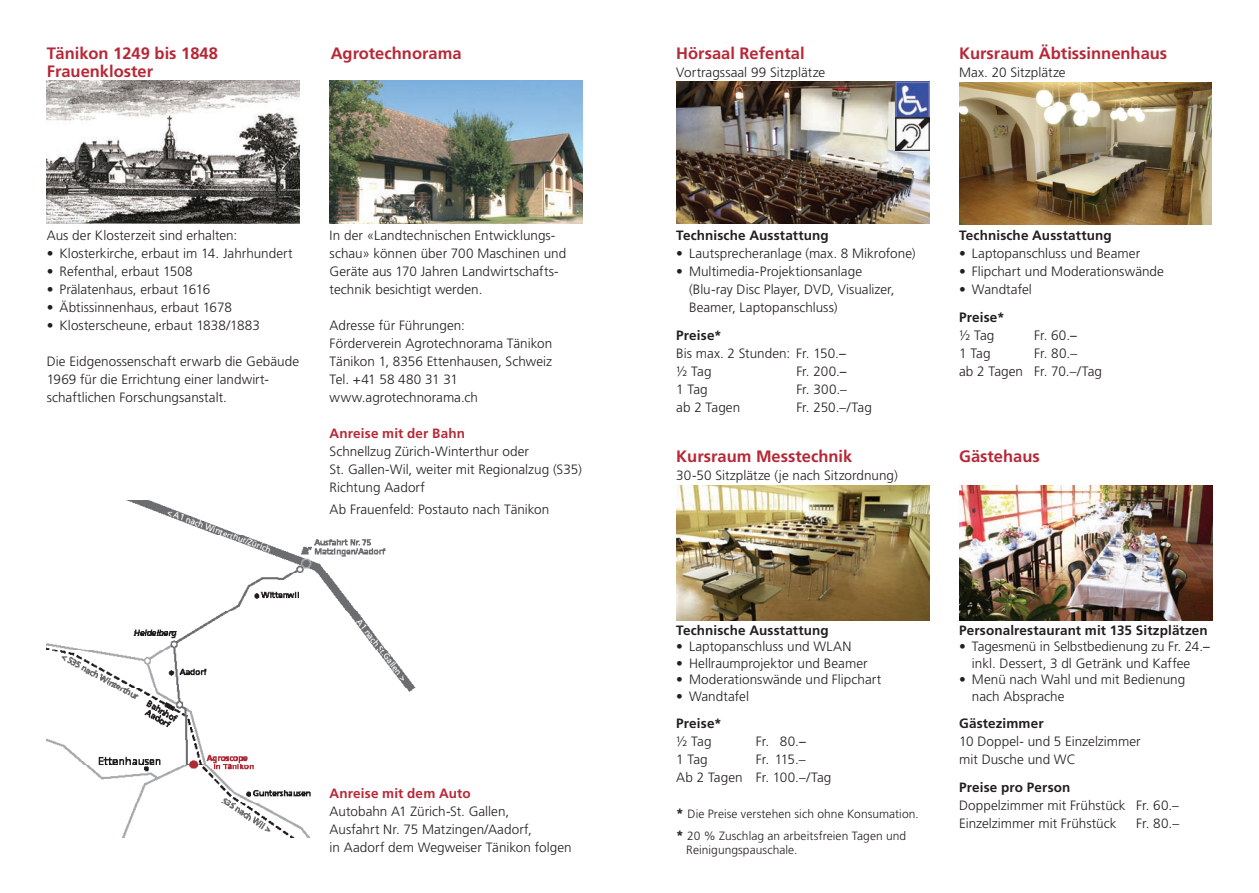
<style>
.page{position:relative;width:1259px;height:893px;background:#fff}
.page>*{position:absolute;margin:0;border:0;box-sizing:border-box;transform-origin:0 0}
.t1{font:700 16.5px/18px "Frutiger LT Std";color:#b72837}
.t2{font:300 13.65px/18px "Frutiger LT Std";letter-spacing:.005em;color:#231f20}
.t3{font:700 13.65px "Frutiger LT Std";letter-spacing:.01em;color:#231f20}
.t4{font:300 13.5px/18px "Frutiger LT Std";color:#231f20}
.t5{font:700 13.5px "Frutiger LT Std";letter-spacing:.01em;color:#231f20}
.t6{font:700 13.5px "Frutiger LT Std";letter-spacing:.01em;color:#b72837}
.t7{font:300 12px/22.5px "Frutiger LT Std";letter-spacing:.005em;color:#231f20}
.s1{font-weight:700}
.s2{font-weight:400}
.s3{font-weight:700;font-size:13.5px}
</style>
<div class="page">
<img style="left:47px;top:500px;width:368px;height:337px">
<img style="left:959px;top:83px;width:253px;height:141px">
<img style="left:959px;top:485px;width:253px;height:136px">
<img style="left:676px;top:82px;width:253px;height:141px">
<img style="left:676px;top:485px;width:253px;height:136px">
<img style="left:895px;top:82px;width:34px;height:68px">
<img style="left:47px;top:81px;width:253px;height:142px">
<img style="left:330px;top:81px;width:253px;height:142px">
<div style="left:330px;top:770px;width:259px;height:92px;background:#fff"></div>
<p class="t1" style="left:47px;top:44px;width:173px">Tänikon 1249 bis 1848<br>Frauenkloster</p>
<p class="t1" style="left:331px;top:44px;width:132px">Agrotechnorama</p>
<p class="t4" style="left:47px;top:226px;width:192px">Aus der Klosterzeit sind erhalten:</p>
<p class="t4" style="left:47px;top:244px;width:247px">• Klosterkirche, erbaut im 14. Jahrhundert</p>
<p class="t4" style="left:47px;top:262px;width:147px">• Refenthal, erbaut 1508</p>
<p class="t4" style="left:47px;top:280px;width:165px">• Prälatenhaus, erbaut 1616</p>
<p class="t4" style="left:47px;top:298px;width:187px">• Äbtissinnenhaus, erbaut 1678</p>
<p class="t4" style="left:47px;top:316px;width:215px">• Klosterscheune, erbaut 1838/1883</p>
<p class="t4" style="left:47px;top:352px;width:254px">Die Eidgenossenschaft erwarb die Gebäude<br>1969 für die Errichtung einer landwirt&shy;schaftlichen Forschungsanstalt.</p>
<p class="t4" style="left:330px;top:226px;width:238px">In der «Landtechnischen Entwicklungs&shy;schau» können über 700 Maschinen und Geräte aus 170 Jahren Landwirtschafts&shy;technik besichtigt werden.</p>
<p class="t4" style="left:330px;top:316px;width:224px">Adresse für Führungen:<br>Förderverein Agrotechnorama Tänikon<br>Tänikon 1, 8356 Ettenhausen, Schweiz<br>Tel. +41 58 480 31 31 www.agrotechnorama.ch</p>
<p class="t6" style="left:330px;top:425px;width:137px">Anreise mit der Bahn</p>
<p class="t4" style="left:330px;top:442px;width:254px">Schnellzug Zürich-Winterthur oder<br>St. Gallen-Wil, weiter mit Regionalzug (S35)<br>Richtung Aadorf</p>
<p class="t4" style="left:330px;top:501px;width:221px">Ab Frauenfeld: Postauto nach Tänikon</p>
<p class="t6" style="left:330px;top:785px;width:143px">Anreise mit dem Auto</p>
<p class="t4" style="left:330px;top:802px;width:243px">Autobahn A1 Zürich-St. Gallen,<br>Ausfahrt Nr. 75 Matzingen/Aadorf,<br>in Aadorf dem Wegweiser Tänikon folgen</p>
<p class="t1" style="left:676px;top:44px;width:130px">Hörsaal Refental</p>
<p class="t4" style="left:676px;top:63px;width:151px">Vortragssaal 99 Sitzplätze</p>
<p class="t1" style="left:959px;top:44px;width:210px">Kursraum Äbtissinnenhaus</p>
<p class="t4" style="left:959px;top:64px;width:108px">Max. 20 Sitzplätze</p>
<p class="t5" style="left:676px;top:227px;width:154px">Technische Ausstattung</p>
<p class="t4" style="left:676px;top:244px;width:241px">• Lautsprecheranlage (max. 8 Mikrofone)</p>
<p class="t4" style="left:689px;top:262px;width:207px;text-indent:-13px">• Multimedia-Projektionsanlage (Blu-ray Disc Player, DVD, Visualizer,<br>Beamer, Laptopanschluss)</p>
<p class="t4" style="left:676px;top:327px;width:171px"><span class="s1">Preise*<br></span>Bis max. 2 Stunden: Fr. 150.<span class="s2">– </span>½ Tag</p>
<p class="t4" style="left:796px;top:363px;width:52px">Fr. 200.<span class="s2">–</span></p>
<p class="t4" style="left:676px;top:381px;width:33px">1 Tag</p>
<p class="t4" style="left:796px;top:381px;width:52px">Fr. 300.–</p>
<p class="t4" style="left:676px;top:399px;width:65px">ab 2 Tagen</p>
<p class="t4" style="left:796px;top:399px;width:77px">Fr. 250.–/Tag</p>
<p class="t1" style="left:676px;top:447px;width:178px">Kursraum Messtechnik</p>
<p class="t4" style="left:676px;top:467px;width:223px">30-50 Sitzplätze (je nach Sitzordnung)</p>
<p class="t5" style="left:959px;top:227px;width:154px">Technische Ausstattung</p>
<p class="t4" style="left:959px;top:244px;width:183px">• Laptopanschluss und Beamer</p>
<p class="t4" style="left:959px;top:262px;width:206px">• Flipchart und Moderationswände</p>
<p class="t4" style="left:959px;top:280px;width:74px">• Wandtafel</p>
<p class="t3" style="left:959px;top:310px;width:47px">Preise*</p>
<p class="t2" style="left:959px;top:327px;width:37px">½ Tag</p>
<p class="t2" style="left:1034px;top:327px;width:44px">Fr. 60.<span class="s2">–</span></p>
<p class="t2" style="left:959px;top:345px;width:33px">1 Tag</p>
<p class="t2" style="left:959px;top:345px;width:144px;text-indent:75px">Fr. 80.–<br>ab 2 Tagen Fr. 70.–/Tag</p>
<p class="t1" style="left:959px;top:447px;width:82px">Gästehaus</p>
<p class="t5" style="left:676px;top:622px;width:154px">Technische Ausstattung</p>
<p class="t4" style="left:676px;top:638px;width:177px">• Laptopanschluss und WLAN</p>
<p class="t4" style="left:676px;top:654px;width:193px">• Hellraumprojektor und Beamer</p>
<p class="t4" style="left:676px;top:671px;width:206px">• Moderationswände und Flipchart</p>
<p class="t4" style="left:676px;top:687px;width:74px">• Wandtafel</p>
<p class="t5" style="left:676px;top:715px;width:47px">Preise*</p>
<p class="t4" style="left:676px;top:732px;width:37px">½ Tag</p>
<p class="t4" style="left:756px;top:732px;width:51px">Fr. 80.<span class="s2">–</span></p>
<p class="t4" style="left:676px;top:750px;width:33px">1 Tag</p>
<p class="t4" style="left:676px;top:750px;width:157px;text-indent:80px">Fr. 115.–<br>Ab 2 Tagen Fr. 100.–/Tag</p>
<p class="t7" style="left:676px;top:802px;width:244px"><span class="s3">*</span> Die Preise verstehen sich ohne Konsumation. <span class="s3">*</span> 20 % Zuschlag an arbeitsfreien Tagen und</p>
<p class="t7" style="left:686px;top:838px;width:113px">Reinigungspauschale.</p>
<p class="t5" style="left:959px;top:622px;width:250px">Personalrestaurant mit 135 Sitzplätzen</p>
<p class="t4" style="left:959px;top:638px;width:252px;line-height:16.5px;text-align:center">• Tagesmenü in Selbstbedienung zu Fr. 24.<span class="s2">– </span>inkl. Dessert, 3 dl Getränk und Kaffee</p>
<p class="t4" style="left:972px;top:671px;width:215px;line-height:16.5px;text-indent:-13px">• Menü nach Wahl und mit Bedienung nach Absprache</p>
<p class="t5" style="left:959px;top:715px;width:86px">Gästezimmer</p>
<p class="t4" style="left:959px;top:732px;width:183px">10 Doppel- und 5 Einzelzimmer mit Dusche und WC</p>
<p class="t5" style="left:959px;top:779px;width:113px">Preise pro Person</p>
<p class="t4" style="left:959px;top:796px;width:221px">Doppelzimmer mit Frühstück Fr. 60.–<br>Einzelzimmer mit Frühstück</p>
<p class="t4" style="left:1136px;top:814px;width:44px">Fr. 80.–</p>
</div>
